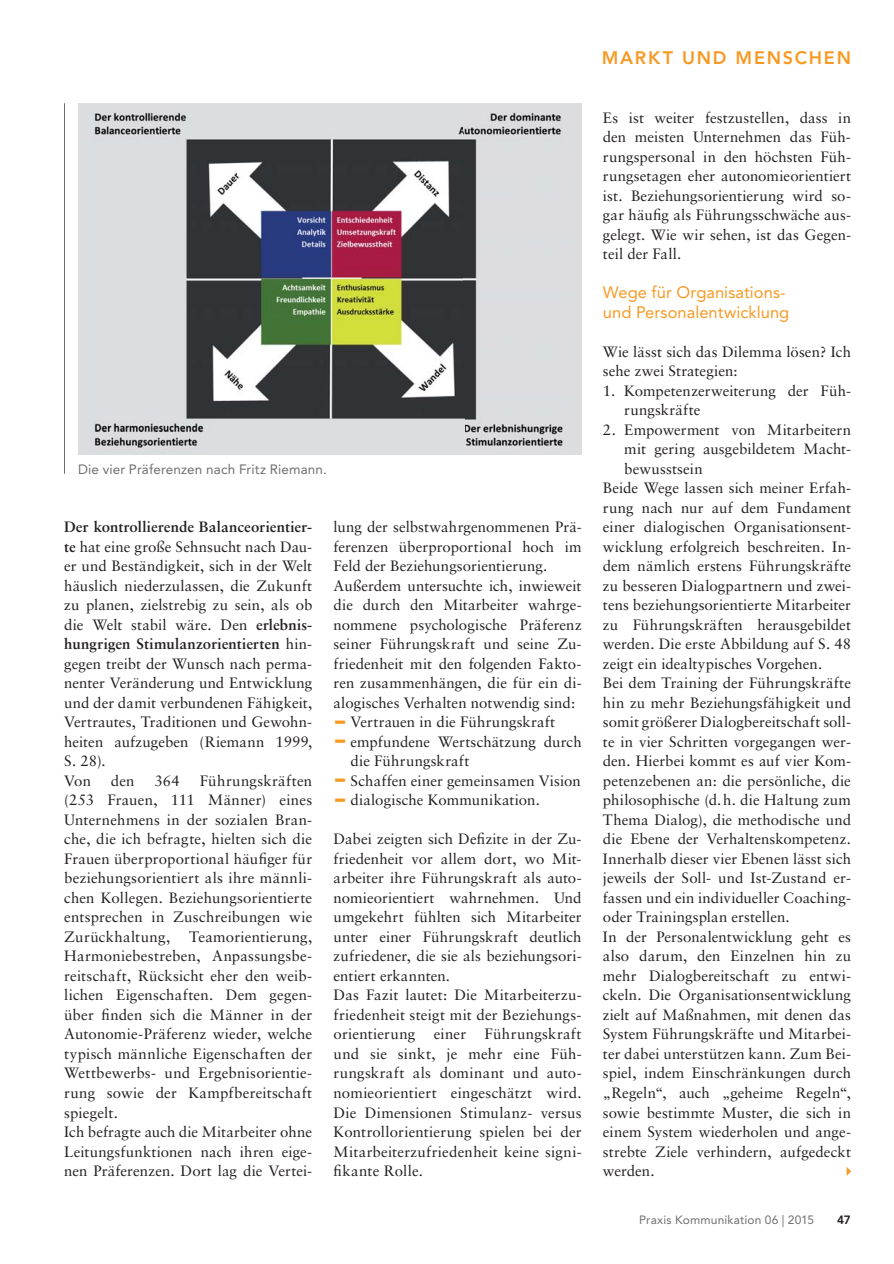
<style>
.page{position:relative;width:894px;height:1264px;background:#fff}
.page>*{position:absolute;margin:0;border:0;box-sizing:border-box;transform-origin:0 0}
.t1{font:45px "Avenir LT Std";color:#f89923;scale:.9 1}
.t2{font:800 18px "Avenir LT Std";letter-spacing:.1em;color:#f89923}
.t3{font:16.5px/19.5px "Avenir LT Std";color:#f89923}
.t4{font:15px/19.5px "Sabon LT Std";letter-spacing:.005em;color:#231f20}
.t5{font:13.5px "Avenir LT Std";letter-spacing:.01em;color:#6d6e70}
.t6{font:12px "Avenir LT Std";letter-spacing:.015em;color:#6d6e70}
.t7{font:800 12px "Avenir LT Std";color:#231f20}
.s1{font-weight:700}
</style>
<div class="page">
<div style="left:78px;top:103px;width:503px;height:351px;background:#dcddde"></div>
<img style="left:94px;top:112px;width:469px;height:337px">
<hr style="left:64px;top:103px;width:1px;height:371px;background:#6d6e70">
<svg style="left:846px;top:1167px;width:5px;height:9px"></svg>
<p class="t5" style="left:78px;top:462px;width:250px">Die vier Präferenzen nach Fritz Riemann.</p>
<p class="t4" style="left:64px;top:518px;width:250px"><span class="s1">Der kontrollierende Balanceorientier&shy;te</span> hat eine große Sehnsucht nach Dau&shy;er und Beständigkeit, sich in der Welt häuslich niederzulassen, die Zukunft zu planen, zielstrebig zu sein, als ob die Welt stabil wäre. Den <span class="s1">erlebnis&shy;hungrigen Stimulanzorientierten</span> hin&shy;gegen treibt der Wunsch nach perma&shy;nenter Veränderung und Entwicklung und der damit verbundenen Fähigkeit,<br>Vertrautes, Traditionen und Gewohn&shy;heiten aufzugeben (Riemann 1999,<br>S. 28).<br>Von</p>
<p class="t4" style="left:64px;top:772px;width:250px;text-align:justify;text-indent:136px">Führungskräften (253 Frauen, 111 Männer) eines Unternehmens in der sozialen Bran&shy;che, die ich befragte, hielten sich die Frauen überproportional häufiger für beziehungsorientiert als ihre männli&shy;chen Kollegen. Beziehungsorientierte entsprechen in Zuschreibungen wie Zurückhaltung,</p>
<p class="t4" style="left:111px;top:772px;width:25px">den</p>
<p class="t4" style="left:154px;top:772px;width:27px">364</p>
<p class="t4" style="left:64px;top:928px;width:250px;text-indent:125px">Teamorientierung, Harmoniebestreben, Anpassungsbe&shy;reitschaft, Rücksicht eher den weib&shy;lichen Eigenschaften. Dem gegen&shy;über finden sich die Männer in der Autonomie-Präferenz wieder, welche typisch männliche Eigenschaften der Wettbewerbs- und Ergebnisorientie&shy;rung sowie der Kampfbereitschaft spiegelt.<br>Ich befragte auch die Mitarbeiter ohne Leitungsfunktionen nach ihren eige&shy;nen Präferenzen. Dort lag die Vertei-</p>
<p class="t4" style="left:333px;top:518px;width:250px">lung der selbstwahrgenommenen Prä&shy;ferenzen überproportional hoch im Feld der Beziehungsorientierung.<br>Außerdem untersuchte ich, inwieweit die durch den Mitarbeiter wahrge&shy;nommene psychologische Präferenz seiner Führungskraft und seine Zu&shy;friedenheit mit den folgenden Fakto&shy;ren zusammenhängen, die für ein di&shy;alogisches Verhalten notwendig sind:</p>
<h1 class="t1" style="left:333px;top:695px;width:16px">-</h1>
<p class="t4" style="left:350px;top:713px;width:206px">Vertrauen in die Führungskraft</p>
<h1 class="t1" style="left:333px;top:714px;width:16px">-</h1>
<p class="t4" style="left:350px;top:733px;width:233px">empfundene Wertschätzung durch die Führungskraft</p>
<h1 class="t1" style="left:333px;top:753px;width:16px">-</h1>
<p class="t4" style="left:350px;top:772px;width:232px">Schaffen einer gemeinsamen Vision</p>
<h1 class="t1" style="left:333px;top:773px;width:16px">-</h1>
<p class="t4" style="left:350px;top:791px;width:191px">dialogische Kommunikation.</p>
<p class="t4" style="left:333px;top:830px;width:250px">Dabei zeigten sich Defizite in der Zu&shy;friedenheit vor allem dort, wo Mit&shy;arbeiter ihre Führungskraft als auto&shy;nomieorientiert wahrnehmen. Und umgekehrt fühlten sich Mitarbeiter unter einer Führungskraft deutlich zufriedener, die sie als beziehungsori&shy;entiert erkannten.<br>Das Fazit lautet: Die Mitarbeiterzu&shy;friedenheit steigt mit der Beziehungs&shy;orientierung einer Führungskraft und sie sinkt, je mehr eine Füh&shy;rungskraft als dominant und auto&shy;nomieorientiert eingeschätzt wird.<br>Die Dimensionen Stimulanz- versus Kontrollorientierung spielen bei der Mitarbeiterzufriedenheit keine signi&shy;fikante Rolle.</p>
<p class="t2" style="left:602px;top:49px;width:251px">MARKT UND MENSCHEN</p>
<p class="t4" style="left:603px;top:109px;width:250px;text-align:justify">Es ist weiter festzustellen, dass in den meisten Unternehmen das Füh&shy;rungspersonal in den höchsten Füh&shy;rungsetagen eher autonomieorientiert ist. Beziehungsorientierung wird so&shy;gar häufig als Führungsschwäche aus&shy;gelegt. Wie wir sehen, ist das Gegen&shy;teil der Fall.</p>
<p class="t3" style="left:603px;top:284px;width:188px">Wege für Organisations&shy;und Personalentwicklung</p>
<p class="t4" style="left:603px;top:343px;width:249px">Wie lässt sich das Dilemma lösen? Ich sehe zwei Strategien:</p>
<p class="t4" style="left:624px;top:382px;width:228px;text-indent:-21px">1. Kompetenzerweiterung der Füh&shy;rungskräfte</p>
<p class="t4" style="left:603px;top:421px;width:250px">2. Empowerment von Mitarbeitern</p>
<p class="t4" style="left:624px;top:440px;width:228px">mit gering ausgebildetem Macht-</p>
<p class="t4" style="left:624px;top:460px;width:80px">bewusstsein</p>
<p class="t4" style="left:603px;top:479px;width:249px">Beide Wege lassen sich meiner Erfah-</p>
<p class="t4" style="left:603px;top:499px;width:249px">rung nach nur auf dem Fundament</p>
<p class="t4" style="left:603px;top:518px;width:250px">einer dialogischen Organisationsent-</p>
<p class="t4" style="left:603px;top:538px;width:250px">wicklung erfolgreich beschreiten. In-</p>
<p class="t4" style="left:603px;top:557px;width:249px">dem nämlich erstens Führungskräfte</p>
<p class="t4" style="left:603px;top:577px;width:250px">zu besseren Dialogpartnern und zwei-</p>
<p class="t4" style="left:603px;top:596px;width:250px">tens beziehungsorientierte Mitarbeiter</p>
<p class="t4" style="left:603px;top:616px;width:250px">zu Führungskräften herausgebildet</p>
<p class="t4" style="left:603px;top:635px;width:250px">werden. Die erste Abbildung auf S. 48</p>
<p class="t4" style="left:603px;top:655px;width:221px">zeigt ein idealtypisches Vorgehen.</p>
<p class="t4" style="left:603px;top:674px;width:249px">Bei dem Training der Führungskräfte</p>
<p class="t4" style="left:603px;top:694px;width:250px">hin zu mehr Beziehungsfähigkeit und</p>
<p class="t4" style="left:603px;top:713px;width:250px">somit größerer Dialogbereitschaft soll-</p>
<p class="t4" style="left:603px;top:733px;width:249px">te in vier Schritten vorgegangen wer-</p>
<p class="t4" style="left:603px;top:752px;width:250px">den. Hierbei kommt es auf vier Kom-</p>
<p class="t4" style="left:603px;top:772px;width:249px">petenzebenen an: die persönliche, die</p>
<p class="t4" style="left:603px;top:791px;width:250px">philosophische (d. h. die Haltung zum</p>
<p class="t4" style="left:603px;top:811px;width:250px">Thema Dialog), die methodische und</p>
<p class="t4" style="left:603px;top:830px;width:250px">die Ebene der Verhaltenskompetenz.</p>
<p class="t4" style="left:603px;top:850px;width:249px">Innerhalb dieser vier Ebenen lässt sich</p>
<p class="t4" style="left:603px;top:869px;width:250px">jeweils der Soll- und Ist-Zustand er-</p>
<p class="t4" style="left:603px;top:889px;width:250px">fassen und ein individueller Coaching-</p>
<p class="t4" style="left:603px;top:908px;width:188px">oder Trainingsplan erstellen.</p>
<p class="t4" style="left:603px;top:928px;width:250px">In der Personalentwicklung geht es</p>
<p class="t4" style="left:603px;top:947px;width:249px">also darum, den Einzelnen hin zu</p>
<p class="t4" style="left:603px;top:967px;width:250px">mehr Dialogbereitschaft zu entwi-</p>
<p class="t4" style="left:603px;top:986px;width:250px">ckeln. Die Organisationsentwicklung</p>
<p class="t4" style="left:603px;top:1006px;width:249px">zielt auf Maßnahmen, mit denen das</p>
<p class="t4" style="left:603px;top:1025px;width:250px">System Führungskräfte und Mitarbei-</p>
<p class="t4" style="left:603px;top:1045px;width:249px">ter dabei unterstützen kann. Zum Bei-</p>
<p class="t4" style="left:603px;top:1064px;width:250px">spiel, indem Einschränkungen durch</p>
<p class="t4" style="left:603px;top:1084px;width:250px">„Regeln“, auch „geheime Regeln“,</p>
<p class="t4" style="left:603px;top:1103px;width:250px">sowie bestimmte Muster, die sich in</p>
<p class="t4" style="left:603px;top:1123px;width:249px">einem System wiederholen und ange-</p>
<p class="t4" style="left:603px;top:1142px;width:250px">strebte Ziele verhindern, aufgedeckt</p>
<p class="t4" style="left:603px;top:1162px;width:53px">werden.</p>
<p class="t6" style="left:639px;top:1214px;width:177px">Praxis Kommunikation 06 | 2015</p>
<p class="t7" style="left:837px;top:1214px;width:15px">47</p>
</div>
